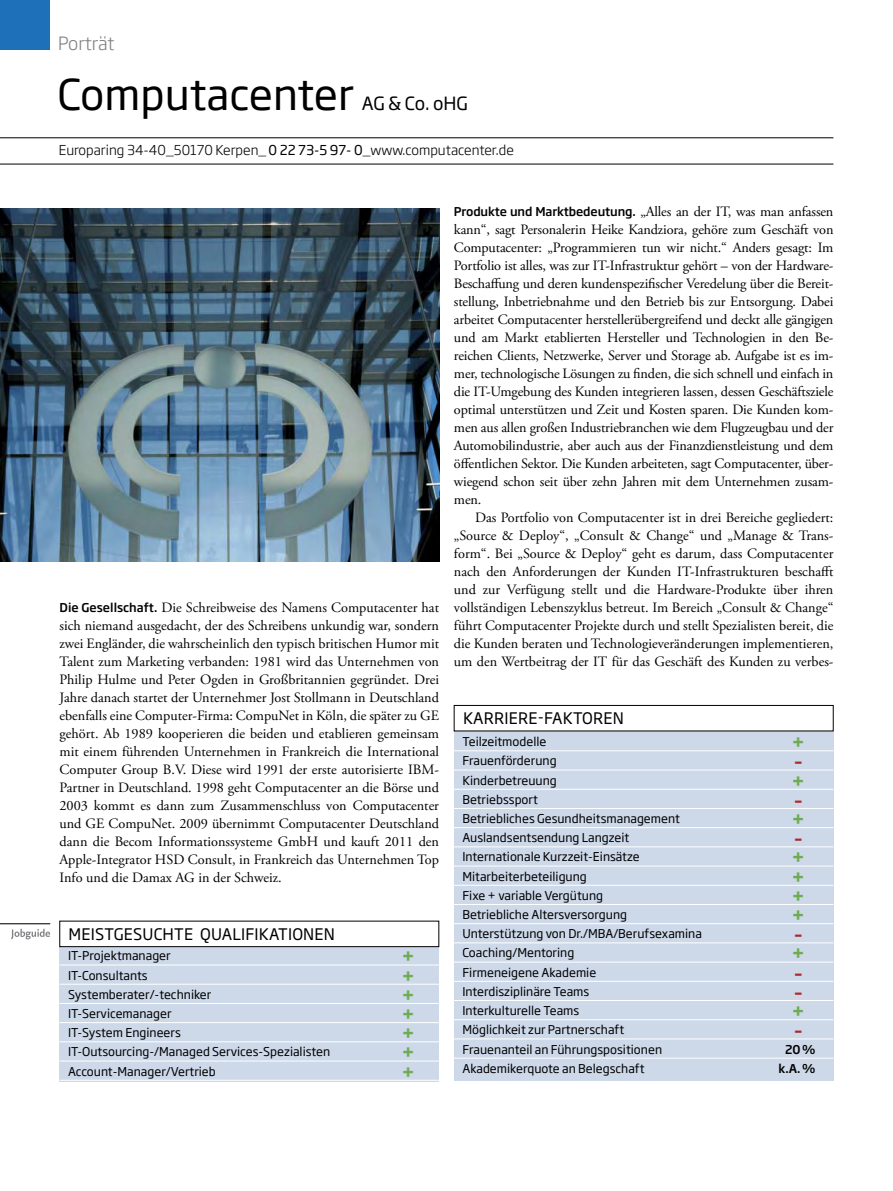
<style>
.page{position:relative;width:893px;height:1191px;background:#fff}
.page>*{position:absolute;margin:0;border:0;box-sizing:border-box;transform-origin:0 0}
.t1{font:42px "Soho Gothic Std";color:#000}
.t2{font:700 18px "Soho Gothic Std";color:#6eac51}
.t3{font:18px "Soho Gothic Std";letter-spacing:-.01em;color:#000}
.t4{font:300 18px "Soho Gothic Std";letter-spacing:-.01em;color:#808184}
.t5{font:700 18px "Soho Gothic Std";color:#ad292f}
.t6{font:15.75px "Soho Gothic Std";letter-spacing:.01em;color:#000}
.t7{font:14.25px/18px "Adobe Garamond Pro";color:#000;text-align:justify}
.t8{font:300 13.5px "Soho Gothic Std";color:#000}
.t9{font:12px "Soho Gothic Std";color:#000}
.t10{font:500 12px "Soho Gothic Std";color:#000}
.s1{font-weight:400}
.s2{font-family:"Soho Gothic Std";font-weight:500;font-size:12px}
</style>
<div class="page">
<div style="left:0;top:0;width:50px;height:50px;background:#1e71b8"></div>
<hr style="left:0;top:923px;width:50px;height:1px;background:#000">
<svg style="left:11px;top:928px;width:39px;height:11px"></svg>
<hr style="left:0;top:137px;width:833px;height:1px;background:#000">
<hr style="left:0;top:164px;width:833px;height:1px;background:#000">
<div style="left:60px;top:921px;width:379px;height:160px;background:#cdd8e9"></div>
<hr style="left:60px;top:964px;width:379px;height:1px;background:#fff">
<hr style="left:60px;top:983px;width:379px;height:1px;background:#fff">
<hr style="left:60px;top:1003px;width:379px;height:1px;background:#fff">
<hr style="left:60px;top:1022px;width:379px;height:1px;background:#fff">
<hr style="left:60px;top:1041px;width:379px;height:1px;background:#fff">
<hr style="left:60px;top:1060px;width:379px;height:1px;background:#fff">
<hr style="left:60px;top:1079px;width:379px;height:1px;background:#fff">
<div style="left:60px;top:921px;width:379px;height:25px;background:#fff"></div>
<div style="left:60px;top:921px;width:379px;height:26px;border:1px solid #000"></div>
<div style="left:454px;top:705px;width:379px;height:375px;background:#cdd8e9"></div>
<hr style="left:454px;top:750px;width:379px;height:1px;background:#fff">
<hr style="left:454px;top:769px;width:379px;height:1px;background:#fff">
<hr style="left:454px;top:789px;width:379px;height:1px;background:#fff">
<hr style="left:454px;top:808px;width:379px;height:1px;background:#fff">
<hr style="left:454px;top:827px;width:379px;height:1px;background:#fff">
<hr style="left:454px;top:846px;width:379px;height:1px;background:#fff">
<hr style="left:454px;top:865px;width:379px;height:1px;background:#fff">
<hr style="left:454px;top:885px;width:379px;height:1px;background:#fff">
<hr style="left:454px;top:904px;width:379px;height:1px;background:#fff">
<hr style="left:454px;top:923px;width:379px;height:1px;background:#fff">
<hr style="left:454px;top:942px;width:379px;height:1px;background:#fff">
<hr style="left:454px;top:961px;width:379px;height:1px;background:#fff">
<hr style="left:454px;top:981px;width:379px;height:1px;background:#fff">
<hr style="left:454px;top:1000px;width:379px;height:1px;background:#fff">
<hr style="left:454px;top:1019px;width:379px;height:1px;background:#fff">
<hr style="left:454px;top:1038px;width:379px;height:1px;background:#fff">
<hr style="left:454px;top:1057px;width:379px;height:1px;background:#fff">
<div style="left:454px;top:705px;width:379px;height:26px;background:#fff"></div>
<div style="left:454px;top:705px;width:379px;height:26px;border:1px solid #000"></div>
<img style="left:0;top:208px;width:439px;height:353px">
<p class="t4" style="left:58px;top:32px;width:58px">Porträt</p>
<h1 class="t1" style="left:57px;top:69px;width:298px">Computacenter</h1>
<p class="t3" style="left:362px;top:92px;width:108px">AG &amp; Co. oHG</p>
<p class="t8" style="left:59px;top:142px;width:457px">Europaring 34-40_50170 Kerpen_ <span class="s1">0 22 73-5 97- 0</span>_www.computacenter.de</p>
<p class="t7" style="left:60px;top:599px;width:381px"><span class="s2">Die Gesellschaft.</span> Die Schreibweise des Namens Computacenter hat sich niemand ausgedacht, der des Schreibens unkundig war, sondern zwei Engländer, die wahrscheinlich den typisch britischen Humor mit Talent zum Marketing verbanden: 1981 wird das Unternehmen von Philip Hulme und Peter Ogden in Großbritannien gegründet. Drei Jahre danach startet der Unternehmer Jost Stollmann in Deutschland ebenfalls eine Computer-Firma: CompuNet in Köln, die später zu GE gehört. Ab 1989 kooperieren die beiden und etablieren gemeinsam mit einem führenden Unternehmen in Frankreich die International Computer Group B.V. Diese wird 1991 der erste autorisierte IBM-Partner in Deutschland. 1998 geht Computacenter an die Börse und 2003 kommt es dann zum Zusammenschluss von Computacenter und GE CompuNet. 2009 übernimmt Computacenter Deutschland dann die Becom Informationssysteme GmbH und kauft 2011 den Apple-Integrator HSD Consult, in Frankreich das Unternehmen Top Info und die Damax AG in der Schweiz.</p>
<p class="t6" style="left:69px;top:924px;width:268px">MEISTGESUCHTE QUALIFIKATIONEN</p>
<p class="t9" style="left:68px;top:948px;width:104px">IT-Projektmanager</p>
<p class="t2" style="left:402px;top:945px;width:14px">+</p>
<p class="t9" style="left:68px;top:967px;width:81px">IT-Consultants</p>
<p class="t2" style="left:402px;top:964px;width:14px">+</p>
<p class="t9" style="left:68px;top:986px;width:145px">Systemberater/-techniker</p>
<p class="t2" style="left:402px;top:983px;width:14px">+</p>
<p class="t9" style="left:68px;top:1006px;width:105px">IT-Servicemanager</p>
<p class="t2" style="left:402px;top:1002px;width:14px">+</p>
<p class="t9" style="left:68px;top:1025px;width:114px">IT-System Engineers</p>
<p class="t2" style="left:402px;top:1021px;width:14px">+</p>
<p class="t9" style="left:68px;top:1044px;width:264px">IT-Outsourcing-/Managed Services-Spezialisten</p>
<p class="t2" style="left:402px;top:1041px;width:14px">+</p>
<p class="t9" style="left:68px;top:1063px;width:149px">Account-Manager/Vertrieb</p>
<p class="t2" style="left:402px;top:1060px;width:14px">+</p>
<p class="t7" style="left:454px;top:203px;width:381px"><span class="s2">Produkte und Marktbedeutung.</span> „Alles an der IT, was man anfassen kann“, sagt Personalerin Heike Kandziora, gehöre zum Geschäft von Computacenter: „Programmieren tun wir nicht.“ Anders gesagt: Im Portfolio ist alles, was zur IT-Infrastruktur gehört – von der Hardware-Beschaffung und deren kundenspezifischer Veredelung über die Bereit&shy;stellung, Inbetriebnahme und den Betrieb bis zur Entsorgung. Dabei arbeitet Computacenter herstellerübergreifend und deckt alle gängigen und am Markt etablierten Hersteller und Technologien in den Be&shy;reichen Clients, Netzwerke, Server und Storage ab. Aufgabe ist es im&shy;mer, technologische Lösungen zu finden, die sich schnell und einfach in die IT-Umgebung des Kunden integrieren lassen, dessen Geschäftsziele optimal unterstützen und Zeit und Kosten sparen. Die Kunden kom&shy;men aus allen großen Industriebranchen wie dem Flugzeugbau und der Automobilindustrie, aber auch aus der Finanzdienstleistung und dem öffentlichen Sektor. Die Kunden arbeiteten, sagt Computacenter, über&shy;wiegend schon seit über zehn Jahren mit dem Unternehmen zusam&shy;men.</p>
<p class="t7" style="left:454px;top:509px;width:381px;text-indent:21px">Das Portfolio von Computacenter ist in drei Bereiche gegliedert: „Source &amp; Deploy“, „Consult &amp; Change“ und „Manage &amp; Trans&shy;form“. Bei „Source &amp; Deploy“ geht es darum, dass Computacenter nach den Anforderungen der Kunden IT-Infrastrukturen beschafft und zur Verfügung stellt und die Hardware-Produkte über ihren vollständigen Lebenszyklus betreut. Im Bereich „Consult &amp; Change“ führt Computacenter Projekte durch und stellt Spezialisten bereit, die die Kunden beraten und Technologieveränderungen implementieren, um den Wertbeitrag der IT für das Geschäft des Kunden zu verbes-</p>
<p class="t6" style="left:463px;top:708px;width:162px">KARRIERE-FAKTOREN</p>
<p class="t9" style="left:462px;top:734px;width:86px">Teilzeitmodelle</p>
<p class="t2" style="left:792px;top:731px;width:14px">+</p>
<p class="t9" style="left:462px;top:753px;width:96px">Frauenförderung</p>
<p class="t5" style="left:794px;top:750px;width:10px">–</p>
<p class="t9" style="left:462px;top:772px;width:96px">Kinderbetreuung</p>
<p class="t2" style="left:792px;top:769px;width:14px">+</p>
<p class="t9" style="left:462px;top:792px;width:77px">Betriebssport</p>
<p class="t5" style="left:794px;top:788px;width:10px">–</p>
<p class="t9" style="left:462px;top:811px;width:219px">Betriebliches Gesundheitsmanagement</p>
<p class="t2" style="left:792px;top:807px;width:14px">+</p>
<p class="t9" style="left:462px;top:830px;width:168px">Auslandsentsendung Langzeit</p>
<p class="t5" style="left:794px;top:827px;width:10px">–</p>
<p class="t9" style="left:462px;top:849px;width:179px">Internationale Kurzzeit-Einsätze</p>
<p class="t2" style="left:792px;top:846px;width:14px">+</p>
<p class="t9" style="left:462px;top:868px;width:126px">Mitarbeiterbeteiligung</p>
<p class="t2" style="left:792px;top:865px;width:14px">+</p>
<p class="t9" style="left:462px;top:888px;width:142px">Fixe + variable Vergütung</p>
<p class="t2" style="left:792px;top:884px;width:14px">+</p>
<p class="t9" style="left:462px;top:907px;width:166px">Betriebliche Altersversorgung</p>
<p class="t2" style="left:792px;top:903px;width:14px">+</p>
<p class="t9" style="left:462px;top:926px;width:241px">Unterstützung von Dr./MBA/Berufsexamina</p>
<p class="t5" style="left:794px;top:923px;width:10px">–</p>
<p class="t9" style="left:462px;top:945px;width:113px">Coaching/Mentoring</p>
<p class="t2" style="left:792px;top:942px;width:14px">+</p>
<p class="t9" style="left:462px;top:964px;width:135px">Firmeneigene Akademie</p>
<p class="t5" style="left:794px;top:961px;width:10px">–</p>
<p class="t9" style="left:462px;top:984px;width:128px">Interdisziplinäre Teams</p>
<p class="t5" style="left:794px;top:980px;width:10px">–</p>
<p class="t9" style="left:462px;top:1003px;width:118px">Interkulturelle Teams</p>
<p class="t2" style="left:792px;top:999px;width:14px">+</p>
<p class="t9" style="left:462px;top:1022px;width:163px">Möglichkeit zur Partnerschaft</p>
<p class="t5" style="left:794px;top:1019px;width:10px">–</p>
<p class="t9" style="left:462px;top:1041px;width:201px">Frauenanteil an Führungspositionen</p>
<p class="t10" style="left:785px;top:1041px;width:32px">20%</p>
<p class="t9" style="left:462px;top:1060px;width:184px">Akademikerquote an Belegschaft</p>
<p class="t10" style="left:779px;top:1060px;width:38px">k.A.%</p>
</div>
